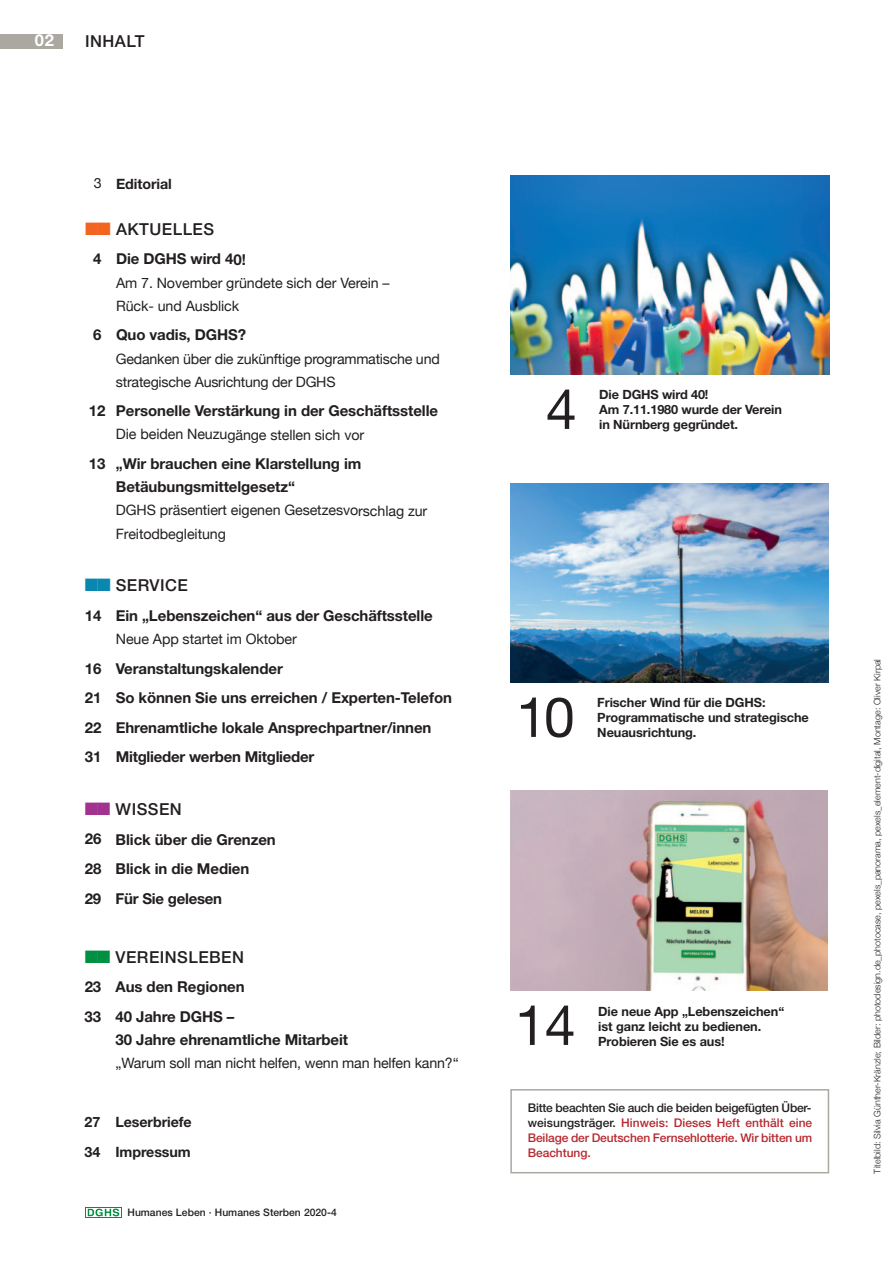
<style>
.page{position:relative;width:893px;height:1263px;background:#fff}
.page>*{position:absolute;margin:0;border:0;box-sizing:border-box;transform-origin:0 0}
.t1{font:55.5px "Helvetica Neue";color:#231f20}
.t2{font:500 16.5px "Helvetica Neue";letter-spacing:.025em;color:#231f20}
.t3{font:700 16.5px "Helvetica Neue";color:#fff}
.t4{font:700 15px/23.1px "Helvetica Neue";letter-spacing:-.005em;color:#231f20}
.t5{font:14.25px/23.1px "Helvetica Neue";letter-spacing:-.005em;color:#231f20}
.t6{font:700 14.25px "Helvetica Neue";letter-spacing:-.005em;color:#231f20}
.t7{font:700 12.75px/15px "Helvetica Neue";letter-spacing:-.005em;color:#231f20}
.t8{font:500 12px/15px "Helvetica Neue";letter-spacing:-.01em;color:#b7282e;text-align:justify}
.t9{font:500 10.35px "Helvetica Neue";color:#231f20}
.t10{font:300 9px "Helvetica Neue";color:#231f20}
.s1{font-weight:400}
.s2{color:#f36421}
.s3{color:#0a87b0}
.s4{color:#a1338e}
.s5{color:#009041}
.s6{color:#231f20}
</style>
<div class="page">
<img style="left:511px;top:791px;width:317px;height:199px">
<img style="left:510px;top:483px;width:319px;height:200px">
<img style="left:511px;top:175px;width:318px;height:200px">
<div style="left:510px;top:1089px;width:319px;height:84px;border:2px solid #aba8a1"></div>
<div style="left:0;top:34px;width:62px;height:15px;background:#aba8a1"></div>
<svg style="left:85px;top:1207px;width:37px;height:11px"></svg>
<p class="t3" style="left:35px;top:35px;width:21px">02</p>
<p class="t2" style="left:85px;top:36px;width:61px">INHALT</p>
<p class="t6" style="left:94px;top:178px;width:80px"><span class="s1">3</span> Editorial</p>
<p class="t2" style="left:85px;top:223px;width:130px"><span class="s2">■■</span> AKTUELLES</p>
<p class="t4" style="left:93px;top:249px;width:154px">4 Die DGHS wird 40!</p>
<p class="t5" style="left:116px;top:271px;width:275px">Am 7. November gründete sich der Verein –<br>Rück- und Ausblick</p>
<p class="t4" style="left:93px;top:325px;width:154px">6 Quo vadis, DGHS?</p>
<p class="t5" style="left:116px;top:347px;width:325px">Gedanken über die zukünftige programmatische und strategische Ausrichtung der DGHS</p>
<p class="t4" style="left:89px;top:401px;width:351px">12 Personelle Verstärkung in der Geschäftsstelle</p>
<p class="t5" style="left:116px;top:423px;width:250px">Die beiden Neuzugänge stellen sich vor</p>
<p class="t4" style="left:116px;top:453px;width:247px;text-indent:-27px">13 „Wir brauchen eine Klarstellung im<br>Betäubungsmittelgesetz“</p>
<p class="t5" style="left:116px;top:499px;width:313px">DGHS präsentiert eigenen Gesetzesvorschlag zur<br>Freitodbegleitung</p>
<p class="t2" style="left:85px;top:579px;width:104px"><span class="s3">■■</span> SERVICE</p>
<p class="t4" style="left:85px;top:605px;width:349px">14 Ein „Lebenszeichen“ aus der Geschäftsstelle</p>
<p class="t5" style="left:116px;top:627px;width:183px">Neue App startet im Oktober</p>
<p class="t4" style="left:85px;top:658px;width:200px">16 Veranstaltungskalender</p>
<p class="t4" style="left:85px;top:688px;width:369px">21 So können Sie uns erreichen / Experten-Telefon</p>
<p class="t4" style="left:85px;top:717px;width:348px">22 Ehrenamtliche lokale Ansprechpartner/innen</p>
<p class="t4" style="left:85px;top:747px;width:231px">31 Mitglieder werben Mitglieder</p>
<p class="t2" style="left:85px;top:803px;width:98px"><span class="s4">■■</span> WISSEN</p>
<p class="t4" style="left:85px;top:829px;width:193px">26 Blick über die Grenzen</p>
<p class="t4" style="left:85px;top:858px;width:166px">28 Blick in die Medien</p>
<p class="t4" style="left:85px;top:888px;width:139px">29 Für Sie gelesen</p>
<p class="t2" style="left:85px;top:951px;width:161px"><span class="s5">■■</span> VEREINSLEBEN</p>
<p class="t4" style="left:85px;top:977px;width:161px">23 Aus den Regionen</p>
<p class="t4" style="left:116px;top:1006px;width:234px;text-indent:-31px">33 40 Jahre DGHS –<br>30 Jahre ehrenamtliche Mitarbeit</p>
<p class="t5" style="left:115px;top:1051px;width:345px">„Warum soll man nicht helfen, wenn man helfen kann?“</p>
<p class="t6" style="left:85px;top:1117px;width:109px">27 Leserbriefe</p>
<p class="t6" style="left:85px;top:1147px;width:108px">34 Impressum</p>
<p class="t9" style="left:128px;top:1209px;width:211px">Humanes Leben · Humanes Sterben 2020-4</p>
<p class="t1" style="left:546px;top:376px;width:32px">4</p>
<p class="t7" style="left:599px;top:388px;width:184px">Die DGHS wird 40!<br>Am 7.11.1980 wurde der Verein</p>
<p class="t7" style="left:599px;top:418px;width:140px">in Nürnberg gegründet.</p>
<p class="t1" style="left:516px;top:684px;width:60px">10</p>
<p class="t7" style="left:597px;top:696px;width:170px">Frischer Wind für die DGHS:</p>
<p class="t7" style="left:597px;top:711px;width:213px">Programmatische und strategische<br>Neuausrichtung.</p>
<p class="t1" style="left:515px;top:992px;width:62px">14</p>
<p class="t7" style="left:598px;top:1005px;width:188px">Die neue App „Lebenszeichen“</p>
<p class="t7" style="left:598px;top:1020px;width:165px">ist ganz leicht zu bedienen.</p>
<p class="t7" style="left:598px;top:1035px;width:128px">Probieren Sie es aus!</p>
<p class="t8" style="left:528px;top:1101px;width:286px"><span class="s6">Bitte beachten Sie auch die beiden beigefügten Über&shy;weisungsträger.</span> Hinweis: Dieses Heft enthält eine Beilage der Deutschen Fernsehlotterie. Wir bitten um Beachtung.</p>
<p class="t10" style="left:872px;top:1174px;width:516px;rotate:-90deg">Titelbild: Silvia Günther-Kränzle; Bilder: photodesign.de_photocase, pexels_panorama, pexels_element-digital, Montage: Oliver Kirpal</p>
</div>
